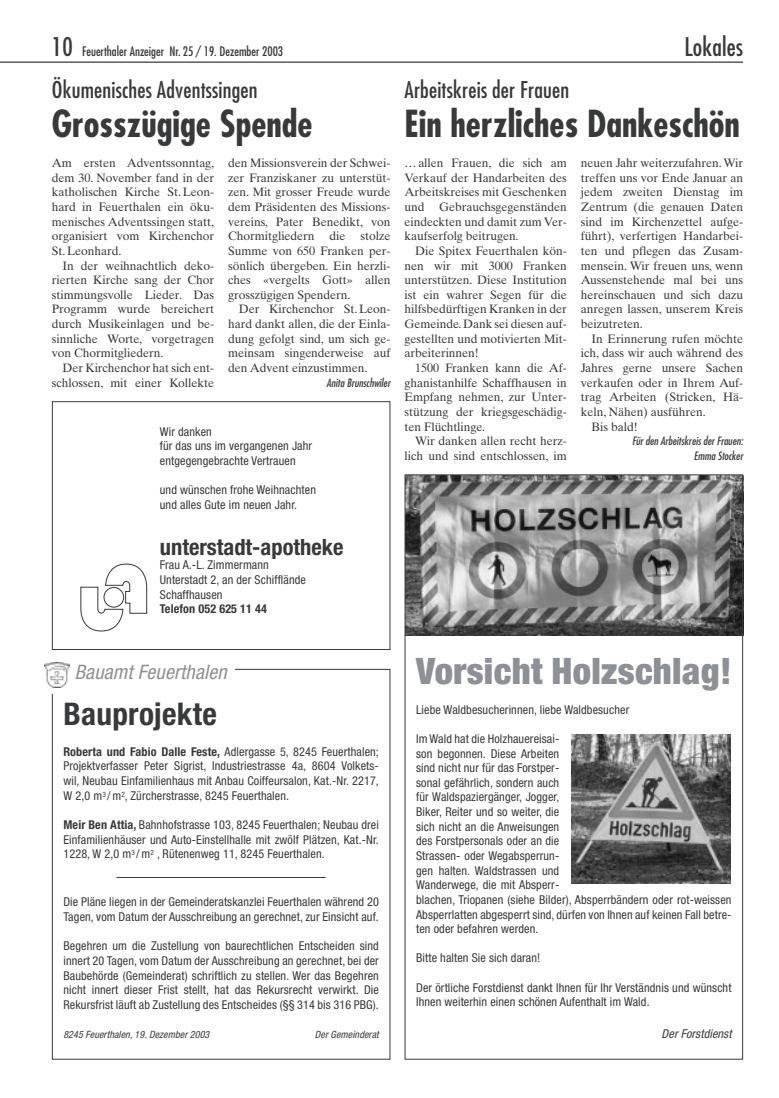
<style>
.page{position:relative;width:779px;height:1098px;background:#fff}
.page>*{position:absolute;margin:0;border:0;box-sizing:border-box;transform-origin:0 0}
.t1{font:900 condensed 36.5px "Helvetica Neue";letter-spacing:.01em;color:#8d9095}
.t2{font:700 condensed 36.25px "Futura";color:#37393a}
.t3{font:700 condensed 31.25px "Helvetica Neue";letter-spacing:.01em;color:#37393a}
.t4{font:condensed 25px "Futura";letter-spacing:.01em;color:#37393a}
.t5{font:condensed 22.5px "Futura";letter-spacing:.01em;color:#37393a}
.t6{font:700 condensed 22.5px "Helvetica Neue";color:#37393a}
.t7{font:italic condensed 20px "Helvetica Neue";letter-spacing:.01em;color:#8d9095}
.t8{font:condensed 12.75px "Futura";color:#37393a}
.t9{font:12.25px/14.6px "Times Ten";letter-spacing:-.005em;color:#37393a;text-align:justify}
.t10{font:condensed 12.25px/14.6px "Helvetica Neue";letter-spacing:.01em;color:#37393a}
.t11{font:700 condensed 12.25px "Helvetica Neue";letter-spacing:.01em;color:#37393a}
.t12{font:italic condensed 12.25px "Helvetica Neue";letter-spacing:.01em;color:#37393a}
.t13{font:italic condensed 11.25px/14.6px "Futura";color:#37393a;text-align:right}
.t14{font:italic condensed 10px "Helvetica Neue";letter-spacing:.01em;color:#37393a}
.s1{font-size:25px}
.s2{font-weight:700}
</style>
<div class="page">
<img style="left:406px;top:476px;width:335px;height:160px">
<hr style="left:0;top:62px;width:743px;height:1px;background:#37393a">
<hr style="left:117px;top:877px;width:209px;height:1px;background:#37393a">
<img style="left:44px;top:662px;width:25px;height:25px">
<svg style="left:80px;top:563px;width:67px;height:68px"></svg>
<div style="left:52px;top:401px;width:338px;height:249px;border:1px solid #37393a"></div>
<img style="left:572px;top:734px;width:159px;height:149px">
<p class="t8" style="left:52px;top:46px;width:233px"><span class="s1">10</span> Feuerthaler Anzeiger Nr. 25 / 19. Dezember 2003</p>
<h3 class="t4" style="left:684px;top:35px;width:60px">Lokales</h3>
<h3 class="t5" style="left:52px;top:79px;width:207px">Ökumenisches Adventssingen</h3>
<h2 class="t2" style="left:52px;top:107px;width:262px">Grosszügige Spende</h2>
<p class="t9" style="left:52px;top:157px;width:164px">Am ersten Adventssonntag, dem 30. November fand in der katholischen Kirche St. Leon&shy;hard in Feuerthalen ein öku&shy;menisches Adventssingen statt, organisiert vom Kirchenchor St. Leonhard.</p>
<p class="t9" style="left:52px;top:259px;width:164px;text-indent:11px">In der weihnachtlich deko&shy;rierten Kirche sang der Chor stimmungsvolle Lieder. Das Programm wurde bereichert durch Musikeinlagen und be&shy;sinnliche Worte, vorgetragen von Chormitgliedern.</p>
<p class="t9" style="left:52px;top:362px;width:164px;text-align:right">Der Kirchenchor hat sich ent&shy;schlossen, mit einer Kollekte</p>
<h3 class="t5" style="left:404px;top:79px;width:166px">Arbeitskreis der Frauen</h3>
<h2 class="t2" style="left:404px;top:107px;width:337px">Ein herzliches Dankeschön</h2>
<p class="t9" style="left:404px;top:157px;width:164px">…allen Frauen, die sich am Verkauf der Handarbeiten des Arbeitskreises mit Geschenken und Gebrauchsgegenständen eindeckten und damit zum Ver&shy;kaufserfolg beitrugen.</p>
<p class="t9" style="left:404px;top:245px;width:164px;text-indent:11px">Die Spitex Feuerthalen kön&shy;nen wir mit 3000 Franken unterstützen. Diese Institution ist ein wahrer Segen für die hilfsbedürftigen Kranken in der Gemeinde.Dank sei diesen auf&shy;gestellten und motivierten Mit&shy;arbeiterinnen!</p>
<p class="t9" style="left:404px;top:362px;width:164px;text-indent:11px">1500 Franken kann die Af&shy;ghanistanhilfe Schaffhausen in Empfang nehmen, zur Unter&shy;stützung der kriegsgeschädig&shy;ten Flüchtlinge.</p>
<p class="t9" style="left:404px;top:435px;width:164px;text-align:right">Wir danken allen recht herz&shy;lich und sind entschlossen, im</p>
<p class="t9" style="left:228px;top:157px;width:164px">den Missionsverein der Schwei&shy;zer Franziskaner zu unterstüt&shy;zen. Mit grosser Freude wurde dem Präsidenten des Missions&shy;vereins, Pater Benedikt, von Chormitgliedern die stolze Summe von 650 Franken per&shy;sönlich übergeben. Ein herzli&shy;ches «vergelts Gott» allen grosszügigen Spendern.</p>
<p class="t9" style="left:228px;top:303px;width:164px;text-indent:11px">Der Kirchenchor St. Leon&shy;hard dankt allen, die der Einla&shy;dung gefolgt sind, um sich ge&shy;meinsam singenderweise auf den Advent einzustimmen.</p>
<p class="t13" style="left:327px;top:376px;width:65px">Anita Brunschwiler</p>
<p class="t9" style="left:581px;top:157px;width:164px">neuen Jahr weiterzufahren. Wir treffen uns vor Ende Januar an jedem zweiten Dienstag im Zentrum (die genauen Daten sind im Kirchenzettel aufge&shy;führt), verfertigen Handarbei&shy;ten und pflegen das Zusam&shy;mensein. Wir freuen uns, wenn Aussenstehende mal bei uns hereinschauen und sich dazu anregen lassen, unserem Kreis beizutreten.</p>
<p class="t9" style="left:591px;top:332px;width:153px">In Erinnerung rufen möchte</p>
<p class="t9" style="left:581px;top:347px;width:164px">ich, dass wir auch während des</p>
<p class="t9" style="left:581px;top:362px;width:164px">Jahres gerne unsere Sachen</p>
<p class="t9" style="left:581px;top:376px;width:164px">verkaufen oder in Ihrem Auf-</p>
<p class="t9" style="left:581px;top:391px;width:164px">trag Arbeiten (Stricken, Hä-</p>
<p class="t9" style="left:581px;top:405px;width:126px">keln, Nähen) ausführen.</p>
<p class="t9" style="left:591px;top:420px;width:48px">Bis bald!</p>
<p class="t13" style="left:632px;top:434px;width:113px">Für den Arbeitskreis der Frauen:<br>Emma Stocker</p>
<p class="t10" style="left:160px;top:425px;width:154px">Wir danken<br>für das uns im vergangenen Jahr entgegengebrachte Vertrauen</p>
<p class="t10" style="left:160px;top:484px;width:158px">und wünschen frohe Weihnachten und alles Gute im neuen Jahr.</p>
<h3 class="t6" style="left:160px;top:538px;width:185px">unterstadt-apotheke</h3>
<p class="t10" style="left:160px;top:558px;width:148px">Frau A.-L. Zimmermann<br>Unterstadt 2, an der Schifflände<br>Schaffhausen</p>
<p class="t11" style="left:160px;top:604px;width:109px">Telefon 052 625 11 44</p>
<h3 class="t7" style="left:75px;top:664px;width:153px">Bauamt Feuerthalen</h3>
<h3 class="t3" style="left:63px;top:702px;width:155px">Bauprojekte</h3>
<p class="t10" style="left:63px;top:745px;width:317px;text-align:justify"><span class="s2">Roberta und Fabio Dalle Feste,</span> Adlergasse 5, 8245 Feuerthalen; Projektverfasser Peter Sigrist, Industriestrasse 4a, 8604 Volkets&shy;wil, Neubau Einfamilienhaus mit Anbau Coiffeursalon, Kat.-Nr. 2217, W 2,0 m<sup>3</sup> /m<sup>2</sup>, Zürcherstrasse, 8245 Feuerthalen.</p>
<p class="t10" style="left:63px;top:818px;width:317px;text-align:justify"><span class="s2">Meir Ben Attia,</span> Bahnhofstrasse 103, 8245 Feuerthalen; Neubau drei Einfamilienhäuser und Auto-Einstellhalle mit zwölf Plätzen, Kat.-Nr.<br>1228, W 2,0 m<sup>3</sup> /m<sup>2</sup> , Rütenenweg 11, 8245 Feuerthalen.</p>
<p class="t10" style="left:63px;top:895px;width:317px">Die Pläne liegen in der Gemeinderatskanzlei Feuerthalen während 20<br>Tagen, vom Datum der Ausschreibung an gerechnet, zur Einsicht auf.</p>
<p class="t10" style="left:63px;top:939px;width:317px;text-align:justify">Begehren um die Zustellung von baurechtlichen Entscheiden sind innert 20 Tagen, vom Datum der Ausschreibung an gerechnet, bei der Baubehörde (Gemeinderat) schriftlich zu stellen. Wer das Begehren nicht innert dieser Frist stellt, hat das Rekursrecht verwirkt. Die Rekursfrist läuft ab Zustellung des Entscheides (§§ 314 bis 316 PBG).</p>
<p class="t14" style="left:63px;top:1031px;width:147px">8245 Feuerthalen, 19. Dezember 2003</p>
<p class="t14" style="left:315px;top:1031px;width:65px">Der Gemeinderat</p>
<h1 class="t1" style="left:416px;top:658px;width:317px">Vorsicht Holzschlag!</h1>
<p class="t10" style="left:416px;top:703px;width:215px">Liebe Waldbesucherinnen, liebe Waldbesucher</p>
<p class="t10" style="left:416px;top:732px;width:317px">Im Wald hat die Holzhauereisai-<br>son begonnen. Diese Arbeiten<br>sind nicht nur für das Forstper-<br>sonal gefährlich, sondern auch<br>für Waldspaziergänger, Jogger,<br>Biker, Reiter und so weiter, die<br>sich nicht an die Anweisungen<br>des Forstpersonals oder an die<br>Strassen- oder Wegabsperrun-<br>gen halten. Waldstrassen und<br>Wanderwege, die mit Absperr-<br>blachen, Triopanen (siehe Bilder), Absperrbändern oder rot-weissen Absperrlatten abgesperrt sind, dürfen von Ihnen auf keinen Fall betre&shy;ten oder befahren werden.</p>
<p class="t10" style="left:416px;top:951px;width:126px">Bitte halten Sie sich daran!</p>
<p class="t10" style="left:416px;top:981px;width:317px">Der örtliche Forstdienst dankt Ihnen für Ihr Verständnis und wünscht<br>Ihnen weiterhin einen schönen Aufenthalt im Wald.</p>
<p class="t12" style="left:661px;top:1029px;width:71px">Der Forstdienst</p>
</div>
